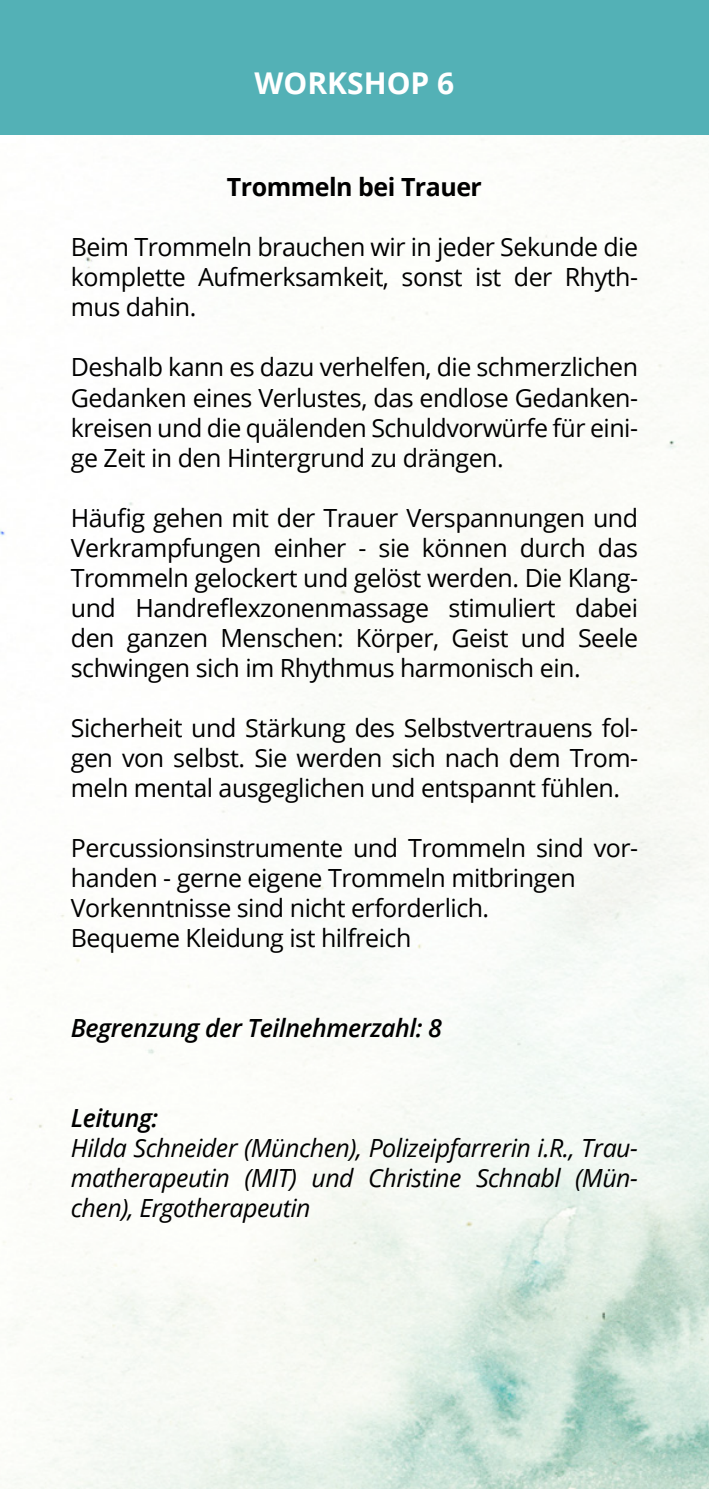
<style>
.page{position:relative;width:709px;height:1489px;background:#fff}
.page>*{position:absolute;margin:0;border:0;box-sizing:border-box;transform-origin:0 0}
.t1{font:700 30px "Open Sans";color:#fff}
.t2{font:25px/30px "Open Sans";letter-spacing:-.02em;color:#000;text-align:justify}
.t3{font:italic 25px/30px "Open Sans";letter-spacing:-.02em;color:#000;text-align:justify}
.t4{font:italic 600 25px "Open Sans";letter-spacing:-.02em;color:#000}
.t5{font:700 25px "Open Sans";letter-spacing:-.02em;color:#000}
</style>
<div class="page">
<img style="left:0;top:138px;width:709px;height:1350px">
<div style="left:0;top:0;width:709px;height:135px;background:#53b1b6"></div>
<p class="t1" style="left:254px;top:62px;width:201px">WORKSHOP 6</p>
<p class="t5" style="left:227px;top:170px;width:256px">Trommeln bei Trauer</p>
<p class="t2" style="left:71px;top:232px;width:568px">Beim Trommeln brauchen wir in jeder Sekunde die komplette Aufmerksamkeit, sonst ist der Rhyth&shy;mus dahin.</p>
<p class="t2" style="left:71px;top:352px;width:569px">Deshalb kann es dazu verhelfen, die schmerzlichen Gedanken eines Verlustes, das endlose Gedanken&shy;kreisen und die quälenden Schuldvorwürfe für eini&shy;ge Zeit in den Hintergrund zu drängen.</p>
<p class="t2" style="left:71px;top:502px;width:569px">Häufig gehen mit der Trauer Verspannungen und Verkrampfungen einher - sie können durch das Trommeln gelockert und gelöst werden. Die Klang&shy;und Handreflexzonenmassage stimuliert dabei den ganzen Menschen: Körper, Geist und Seele schwingen sich im Rhythmus harmonisch ein.</p>
<p class="t2" style="left:71px;top:712px;width:569px">Sicherheit und Stärkung des Selbstvertrauens fol&shy;gen von selbst. Sie werden sich nach dem Trom&shy;meln mental ausgeglichen und entspannt fühlen.</p>
<p class="t2" style="left:71px;top:832px;width:568px;text-align:left">Percussionsinstrumente und Trommeln sind vor&shy;handen - gerne eigene Trommeln mitbringen Vorkenntnisse sind nicht erforderlich.<br>Bequeme Kleidung ist hilfreich</p>
<p class="t4" style="left:71px;top:1010px;width:372px">Begrenzung der Teilnehmerzahl: 8</p>
<p class="t4" style="left:71px;top:1100px;width:89px">Leitung:</p>
<p class="t3" style="left:71px;top:1132px;width:568px">Hilda Schneider (München), Polizeipfarrerin i.R., Trau&shy;matherapeutin (MIT) und Christine Schnabl (Mün&shy;chen), Ergotherapeutin</p>
</div>
